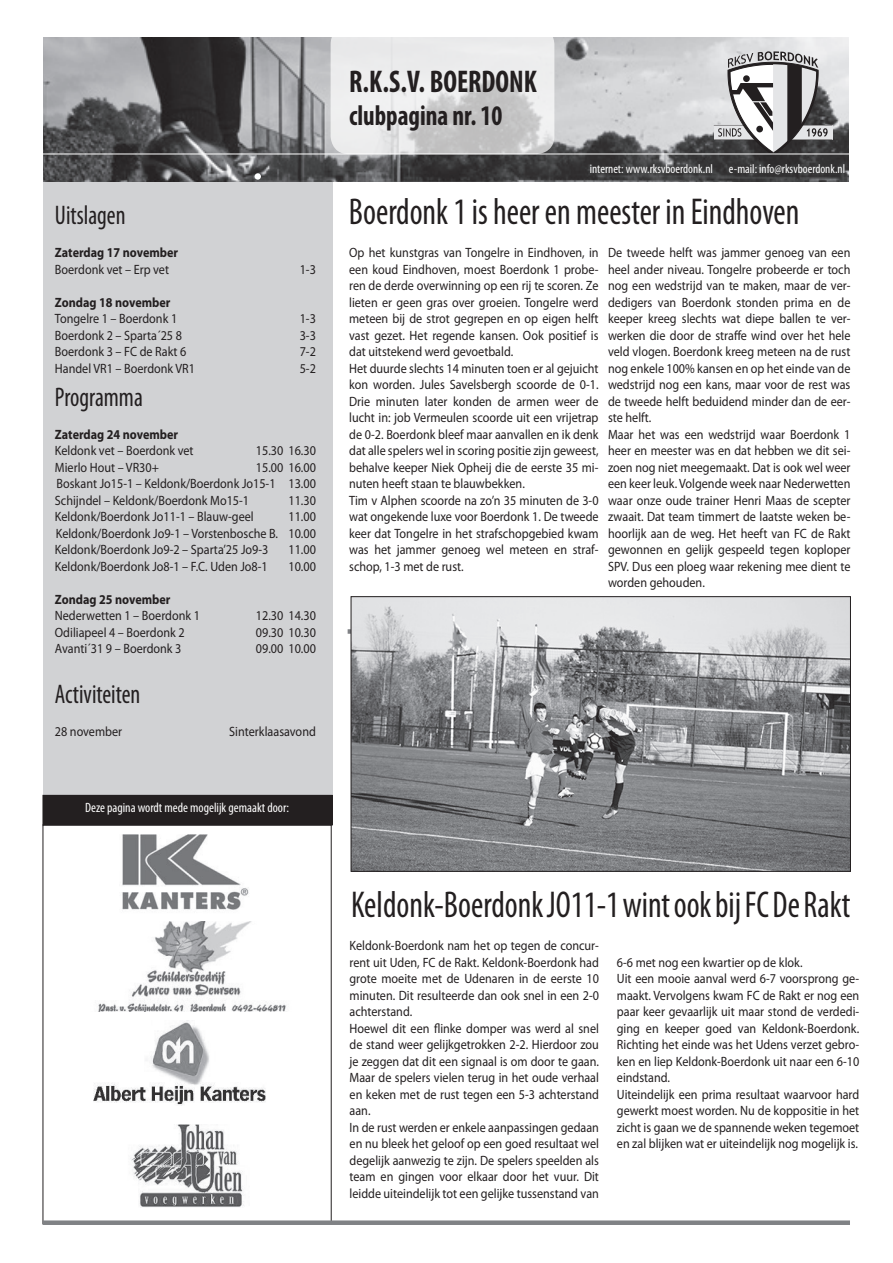
<style>
.page{position:relative;width:893px;height:1263px;background:#fff}
.page>*{position:absolute;margin:0;border:0;box-sizing:border-box;transform-origin:0 0}
.t1{font:condensed 37.5px "Myriad Pro";color:#231f20;scale:.9 1}
.t2{font:700 condensed 31.5px "Myriad Pro";color:#231f20;scale:.9 1}
.t3{font:700 condensed 28.5px "Myriad Pro";color:#231f20;scale:.9 1}
.t4{font:condensed 27px "Myriad Pro";color:#231f20;scale:.9 1}
.t5{font:13.5px/16.5px "Myriad Pro";color:#231f20;scale:.9 1}
.t6{font:700 13.5px "Myriad Pro";color:#231f20;scale:.9 1}
.t7{font:condensed 13.5px "Myriad Pro";color:#fff}
.t8{font:condensed 12.75px "Myriad Pro";color:#fff}
</style>
<div class="page">
<div style="left:43px;top:176px;width:289px;height:619px;background:#d1d2d4"></div>
<img style="left:43px;top:38px;width:806px;height:144px">
<div style="left:255px;top:173px;width:6px;height:7px;background:#fff;border-radius:50%"></div>
<div style="left:43px;top:795px;width:289px;height:30px;background:#231f20"></div>
<div style="left:714px;top:125px;width:118px;height:15px;background:#e4e5e7"></div>
<hr style="left:802px;top:125px;width:30px;height:1px;background:#231f20">
<hr style="left:790px;top:139px;width:42px;height:1px;background:#231f20">
<hr style="left:714px;top:125px;width:30px;height:1px;background:#231f20">
<hr style="left:714px;top:139px;width:42px;height:1px;background:#231f20">
<svg style="left:718px;top:51px;width:110px;height:103px"></svg>
<hr style="left:43px;top:154px;width:807px;height:1px;background:#fff">
<svg style="left:331px;top:26px;width:223px;height:128px;fill:#ebebec"></svg>
<img style="left:93px;top:1021px;width:173px;height:84px">
<img style="left:130px;top:1124px;width:114px;height:83px">
<img style="left:98px;top:922px;width:189px;height:89px">
<img style="left:122px;top:834px;width:127px;height:76px">
<div style="left:42px;top:1220px;width:808px;height:5px;background:#808285"></div>
<img style="left:353px;top:598px;width:496px;height:272px">
<div style="left:351px;top:596px;width:500px;height:276px;border:1px solid #231f20"></div>
<h3 class="t4" style="left:55px;top:199px;width:80px">Uitslagen</h3>
<p class="t6" style="left:55px;top:244px;width:139px">Zaterdag 17 november</p>
<p class="t5" style="left:55px;top:261px;width:128px">Boerdonk vet – Erp vet</p>
<p class="t5" style="left:300px;top:261px;width:19px">1-3</p>
<p class="t6" style="left:55px;top:293px;width:130px">Zondag 18 november</p>
<p class="t5" style="left:55px;top:310px;width:137px">Tongelre 1 – Boerdonk 1</p>
<p class="t5" style="left:300px;top:310px;width:19px">1-3</p>
<p class="t5" style="left:55px;top:327px;width:143px">Boerdonk 2 – Sparta´25 8</p>
<p class="t5" style="left:300px;top:327px;width:19px">3-3</p>
<p class="t5" style="left:55px;top:343px;width:147px">Boerdonk 3 – FC de Rakt 6</p>
<p class="t5" style="left:300px;top:343px;width:19px">7-2</p>
<p class="t5" style="left:55px;top:360px;width:157px">Handel VR1 – Boerdonk VR1</p>
<p class="t5" style="left:300px;top:360px;width:19px">5-2</p>
<h3 class="t4" style="left:55px;top:380px;width:99px">Programma</h3>
<p class="t6" style="left:55px;top:425px;width:139px">Zaterdag 24 november</p>
<p class="t5" style="left:55px;top:442px;width:156px">Keldonk vet – Boerdonk vet</p>
<p class="t5" style="left:256px;top:442px;width:68px">15.30 16.30</p>
<p class="t5" style="left:55px;top:459px;width:117px">Mierlo Hout – VR30+</p>
<p class="t5" style="left:55px;top:459px;width:292px;text-align:justify;text-indent:201px">15.00 16.00<br>Boskant Jo15-1 – Keldonk/Boerdonk Jo15-1 13.00<br>Schijndel – Keldonk/Boerdonk Mo15-1</p>
<p class="t5" style="left:288px;top:492px;width:32px">11.30</p>
<p class="t5" style="left:55px;top:508px;width:223px">Keldonk/Boerdonk Jo11-1 – Blauw-geel</p>
<p class="t5" style="left:55px;top:508px;width:292px;text-align:justify;text-indent:234px">11.00<br>Keldonk/Boerdonk Jo9-1 – Vorstenbosche B. 10.00<br>Keldonk/Boerdonk Jo9-2 – Sparta’25 Jo9-3</p>
<p class="t5" style="left:288px;top:541px;width:32px">11.00</p>
<p class="t5" style="left:55px;top:558px;width:238px">Keldonk/Boerdonk Jo8-1 – F.C. Uden Jo8-1</p>
<p class="t5" style="left:288px;top:558px;width:32px">10.00</p>
<p class="t6" style="left:55px;top:590px;width:130px">Zondag 25 november</p>
<p class="t5" style="left:55px;top:607px;width:163px">Nederwetten 1 – Boerdonk 1</p>
<p class="t5" style="left:256px;top:607px;width:68px">12.30 14.30</p>
<p class="t5" style="left:55px;top:623px;width:146px">Odiliapeel 4 – Boerdonk 2</p>
<p class="t5" style="left:256px;top:623px;width:68px">09.30 10.30</p>
<p class="t5" style="left:55px;top:640px;width:142px">Avanti´31 9 – Boerdonk 3</p>
<p class="t5" style="left:256px;top:640px;width:68px">09.00 10.00</p>
<h3 class="t4" style="left:55px;top:677px;width:97px">Activiteiten</h3>
<p class="t5" style="left:55px;top:723px;width:76px">28 november</p>
<p class="t5" style="left:229px;top:723px;width:98px">Sinterklaasavond</p>
<p class="t7" style="left:85px;top:799px;width:205px">Deze pagina wordt mede mogelijk gemaakt door:</p>
<h2 class="t2" style="left:349px;top:62px;width:210px">R.K.S.V. BOERDONK</h2>
<h3 class="t3" style="left:349px;top:98px;width:172px">clubpagina nr. 10</h3>
<p class="t8" style="left:590px;top:161px;width:125px">internet: www.rksvboerdonk.nl</p>
<p class="t8" style="left:729px;top:161px;width:118px">e-mail: info@rksvboerdonk.nl</p>
<h1 class="t1" style="left:349px;top:189px;width:502px">Boerdonk 1 is heer en meester in Eindhoven</h1>
<p class="t5" style="left:349px;top:244px;width:279px">Op het kunstgras van Tongelre in Eindhoven, in een koud Eindhoven, moest Boerdonk 1 probe&shy;ren de derde overwinning op een rij te scoren. Ze lieten er geen gras over groeien. Tongelre werd meteen bij de strot gegrepen en op eigen helft vast gezet. Het regende kansen. Ook positief is dat uitstekend werd gevoetbald.<br>Het duurde slechts 14 minuten toen er al gejuicht kon worden. Jules Savelsbergh scoorde de 0-1.<br>Drie minuten later konden de armen weer de lucht in: job Vermeulen scoorde uit een vrijetrap de 0-2. Boerdonk bleef maar aanvallen en ik denk dat alle spelers wel in scoring positie zijn geweest, behalve keeper Niek Opheij die de eerste 35 mi&shy;nuten heeft staan te blauwbekken.<br>Tim v Alphen scoorde na zo’n 35 minuten de 3-0 wat ongekende luxe voor Boerdonk 1. De tweede keer dat Tongelre in het strafschopgebied kwam was het jammer genoeg wel meteen en straf&shy;schop, 1-3 met de rust.</p>
<p class="t5" style="left:608px;top:244px;width:271px">De tweede helft was jammer genoeg van een heel ander niveau. Tongelre probeerde er toch nog een wedstrijd van te maken, maar de ver&shy;dedigers van Boerdonk stonden prima en de keeper kreeg slechts wat diepe ballen te ver&shy;werken die door de straffe wind over het hele veld vlogen. Boerdonk kreeg meteen na de rust nog enkele 100% kansen en op het einde van de wedstrijd nog een kans, maar voor de rest was de tweede helft beduidend minder dan de eer&shy;ste helft.<br>Maar het was een wedstrijd waar Boerdonk 1 heer en meester was en dat hebben we dit sei&shy;zoen nog niet meegemaakt. Dat is ook wel weer een keer leuk. Volgende week naar Nederwetten waar onze oude trainer Henri Maas de scepter zwaait. Dat team timmert de laatste weken be&shy;hoorlijk aan de weg. Het heeft van FC de Rakt gewonnen en gelijk gespeeld tegen koploper SPV. Dus een ploeg waar rekening mee dient te worden gehouden.</p>
<h1 class="t1" style="left:351px;top:882px;width:556px">Keldonk-Boerdonk JO11-1 wint ook bij FC De Rakt</h1>
<p class="t5" style="left:350px;top:937px;width:279px">Keldonk-Boerdonk nam het op tegen de concur&shy;rent uit Uden, FC de Rakt. Keldonk-Boerdonk had grote moeite met de Udenaren in de eerste 10 minuten. Dit resulteerde dan ook snel in een 2-0 achterstand.<br>Hoewel dit een flinke domper was werd al snel de stand weer gelijkgetrokken 2-2. Hierdoor zou je zeggen dat dit een signaal is om door te gaan.<br>Maar de spelers vielen terug in het oude verhaal en keken met de rust tegen een 5-3 achterstand aan.<br>In de rust werden er enkele aanpassingen gedaan en nu bleek het geloof op een goed resultaat wel degelijk aanwezig te zijn. De spelers speelden als team en gingen voor elkaar door het vuur. Dit leidde uiteindelijk tot een gelijke tussenstand van</p>
<p class="t5" style="left:617px;top:954px;width:271px">6-6 met nog een kwartier op de klok.<br>Uit een mooie aanval werd 6-7 voorsprong ge&shy;maakt. Vervolgens kwam FC de Rakt er nog een paar keer gevaarlijk uit maar stond de verdedi&shy;ging en keeper goed van Keldonk-Boerdonk.<br>Richting het einde was het Udens verzet gebro&shy;ken en liep Keldonk-Boerdonk uit naar een 6-10 eindstand.<br>Uiteindelijk een prima resultaat waarvoor hard gewerkt moest worden. Nu de koppositie in het zicht is gaan we de spannende weken tegemoet en zal blijken wat er uiteindelijk nog mogelijk is.</p>
</div>
